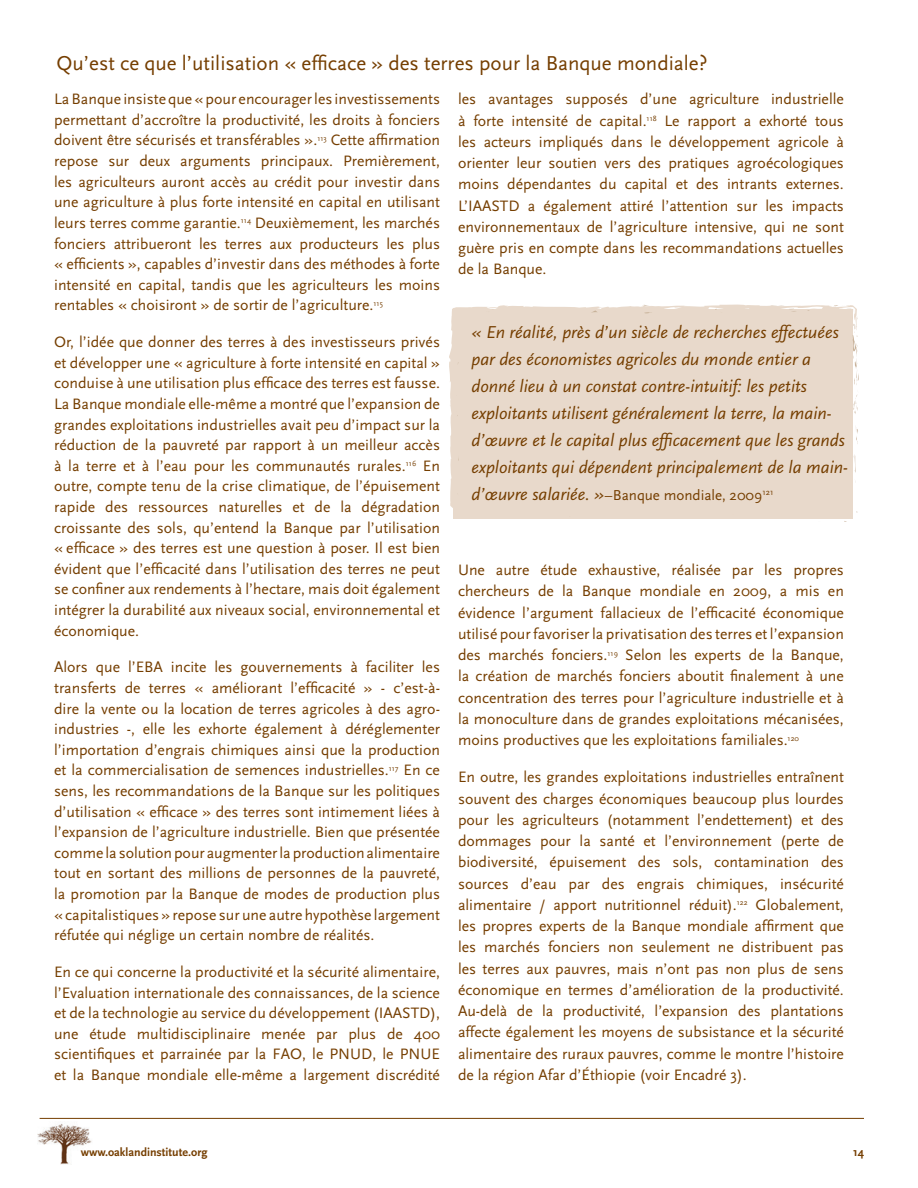
<style>
.page{position:relative;width:918px;height:1188px;background:#fff}
.page>*{position:absolute;margin:0;border:0;box-sizing:border-box;transform-origin:0 0}
.sub_sub_titles{font:21px "Scala Sans";color:#753e00}
.pullquote{font:italic 18px/27px "Scala Sans";color:#753e00}
.Scala_body{font:15.75px/20.5px "Scala Sans";color:#753e00;text-align:justify}
.pullquote-2{font:15px "Scala Sans";color:#753e00}
.t1{font:700 12px "Scala Sans";color:#753e00}
.s1{font-style:italic;font-size:18px}
</style>
<div class="page">
<hr style="left:40px;top:1118px;width:824px;height:1px;background:#753e00">
<img style="left:38px;top:1123px;width:54px;height:42px">
<div style="left:453px;top:309px;width:400px;height:209px;background:#e8d9cb"></div>
<svg style="left:449px;top:304px;width:408px;height:204px"></svg>
<svg style="left:485px;top:309px;width:9px;height:4px"></svg>
<svg style="left:829px;top:305px;width:30px;height:110px"></svg>
<svg style="left:770px;top:305px;width:30px;height:7px"></svg>
<svg style="left:715px;top:308px;width:8px;height:5px"></svg>
<svg style="left:643px;top:312px;width:11px;height:2px"></svg>
<p class="sub_sub_titles" style="left:57px;top:51px;width:653px">Qu’est ce que l’utilisation « efficace » des terres pour la Banque mondiale?</p>
<p class="Scala_body" style="left:54px;top:89px;width:387px">La Banque insiste que « pour encourager les investissements permettant d’accroître la productivité, les droits à fonciers doivent être sécurisés et transférables ».<sup>113</sup> Cette affirmation repose sur deux arguments principaux. Premièrement, les agriculteurs auront accès au crédit pour investir dans une agriculture à plus forte intensité en capital en utilisant leurs terres comme garantie.<sup>114</sup> Deuxièmement, les marchés fonciers attribueront les terres aux producteurs les plus « efficients », capables d’investir dans des méthodes à forte intensité en capital, tandis que les agriculteurs les moins rentables « choisiront » de sortir de l’agriculture.<sup>115</sup></p>
<p class="Scala_body" style="left:54px;top:332px;width:387px">Or, l’idée que donner des terres à des investisseurs privés et développer une « agriculture à forte intensité en capital » conduise à une utilisation plus efficace des terres est fausse.<br>La Banque mondiale elle-même a montré que l’expansion de grandes exploitations industrielles avait peu d’impact sur la réduction de la pauvreté par rapport à un meilleur accès à la terre et à l’eau pour les communautés rurales.<sup>116</sup> En outre, compte tenu de la crise climatique, de l’épuisement rapide des ressources naturelles et de la dégradation croissante des sols, qu’entend la Banque par l’utilisation « efficace » des terres est une question à poser. Il est bien évident que l’efficacité dans l’utilisation des terres ne peut se confiner aux rendements à l’hectare, mais doit également intégrer la durabilité aux niveaux social, environnemental et économique.</p>
<p class="Scala_body" style="left:54px;top:657px;width:387px">Alors que l’EBA incite les gouvernements à faciliter les transferts de terres « améliorant l’efficacité » - c’est-à&shy;dire la vente ou la location de terres agricoles à des agro&shy;industries -, elle les exhorte également à déréglementer l’importation d’engrais chimiques ainsi que la production et la commercialisation de semences industrielles.<sup>117</sup> En ce sens, les recommandations de la Banque sur les politiques d’utilisation « efficace » des terres sont intimement liées à l’expansion de l’agriculture industrielle. Bien que présentée comme la solution pour augmenter la production alimentaire tout en sortant des millions de personnes de la pauvreté, la promotion par la Banque de modes de production plus « capitalistiques » repose sur une autre hypothèse largement réfutée qui néglige un certain nombre de réalités.</p>
<p class="Scala_body" style="left:54px;top:962px;width:387px">En ce qui concerne la productivité et la sécurité alimentaire, l’Evaluation internationale des connaissances, de la science et de la technologie au service du développement (IAASTD), une étude multidisciplinaire menée par plus de 400 scientifiques et parrainée par la FAO, le PNUD, le PNUE et la Banque mondiale elle-même a largement discrédité</p>
<p class="Scala_body" style="left:458px;top:89px;width:387px;line-height:21.3px">les avantages supposés d’une agriculture industrielle à forte intensité de capital.<sup>118</sup> Le rapport a exhorté tous les acteurs impliqués dans le développement agricole à orienter leur soutien vers des pratiques agroécologiques moins dépendantes du capital et des intrants externes.<br>L’IAASTD a également attiré l’attention sur les impacts environnementaux de l’agriculture intensive, qui ne sont guère pris en compte dans les recommandations actuelles de la Banque.</p>
<p class="pullquote" style="left:472px;top:319px;width:378px">« En réalité, près d’un siècle de recherches effectuées par des économistes agricoles du monde entier a donné lieu à un constat contre-intuitif: les petits exploitants utilisent généralement la terre, la main&shy;d’œuvre et le capital plus efficacement que les grands exploitants qui dépendent principalement de la main-</p>
<p class="pullquote-2" style="left:472px;top:487px;width:303px"><span class="s1">d’œuvre salariée. »</span>–Banque mondiale, 2009<sup>121</sup></p>
<p class="Scala_body" style="left:458px;top:560px;width:387px;line-height:21.3px">Une autre étude exhaustive, réalisée par les propres chercheurs de la Banque mondiale en 2009, a mis en évidence l’argument fallacieux de l’efficacité économique utilisé pour favoriser la privatisation des terres et l’expansion des marchés fonciers.<sup>119</sup> Selon les experts de la Banque, la création de marchés fonciers aboutit finalement à une concentration des terres pour l’agriculture industrielle et à la monoculture dans de grandes exploitations mécanisées, moins productives que les exploitations familiales.<sup>120</sup></p>
<p class="Scala_body" style="left:458px;top:767px;width:387px;line-height:21.3px">En outre, les grandes exploitations industrielles entraînent souvent des charges économiques beaucoup plus lourdes pour les agriculteurs (notamment l’endettement) et des dommages pour la santé et l’environnement (perte de biodiversité, épuisement des sols, contamination des sources d’eau par des engrais chimiques, insécurité alimentaire / apport nutritionnel réduit).<sup>122</sup> Globalement, les propres experts de la Banque mondiale affirment que les marchés fonciers non seulement ne distribuent pas les terres aux pauvres, mais n’ont pas non plus de sens économique en termes d’amélioration de la productivité.<br>Au-delà de la productivité, l’expansion des plantations affecte également les moyens de subsistance et la sécurité alimentaire des ruraux pauvres, comme le montre l’histoire de la région Afar d’Éthiopie (voir Encadré 3).</p>
<p class="t1" style="left:81px;top:1146px;width:128px">www.oaklandinstitute.org</p>
<p class="t1" style="left:853px;top:1146px;width:12px">14</p>
</div>
